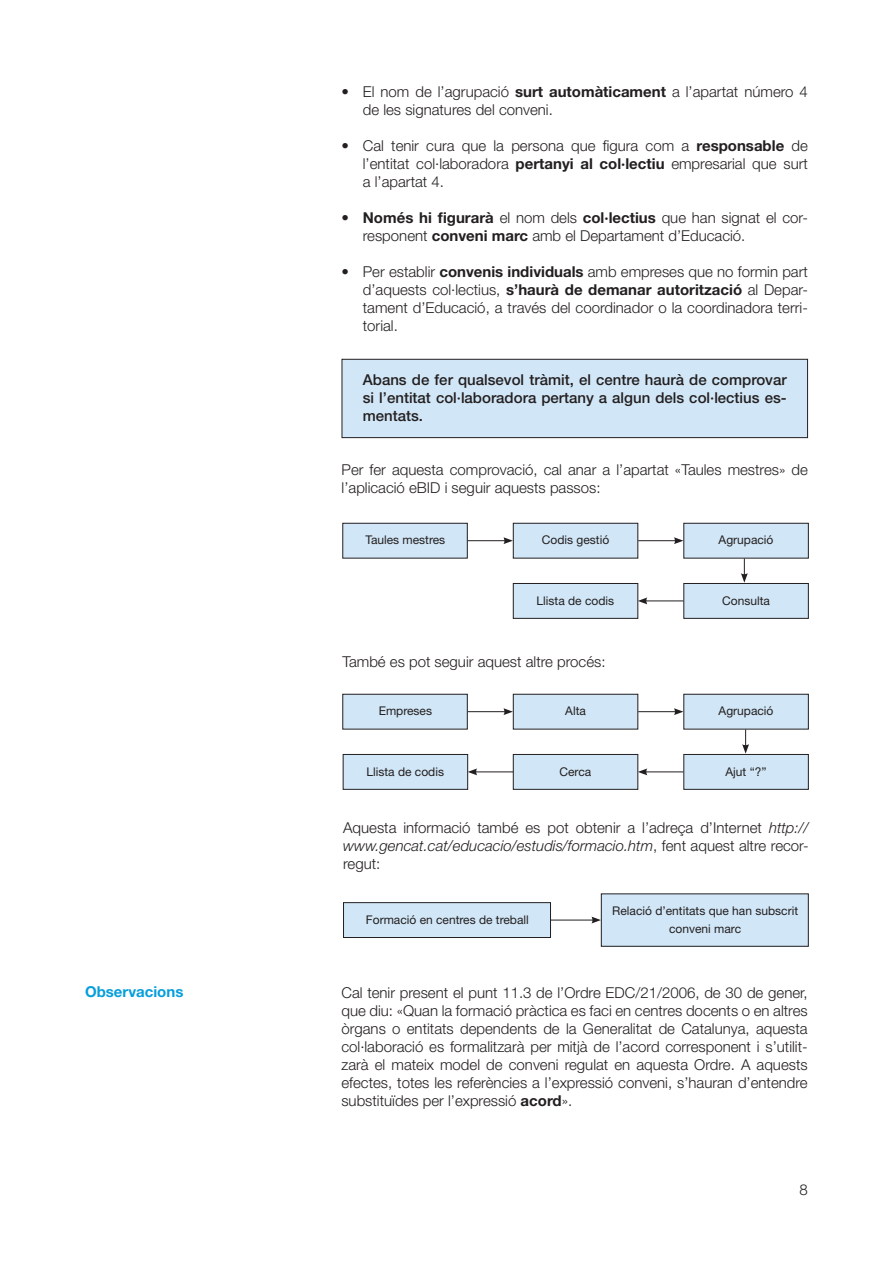
<style>
.page{position:relative;width:893px;height:1263px;background:#fff}
.page>*{position:absolute;margin:0;border:0;box-sizing:border-box;transform-origin:0 0}
.Text{font:300 15px/18px "Helvetica Neue";color:#231f20;text-align:justify}
.Sangrat{font:300 15px/18px "Helvetica Neue";color:#231f20}
.Text-2{font:500 15px/18px "Helvetica Neue";color:#231f20;text-align:justify}
.Subtitular_2_blau{font:700 15px "Helvetica Neue";color:#069edb}
.Requadres{font:12px/18px "Helvetica Neue";color:#231f20;text-align:center}
.s1{font-weight:700}
.s2{font-style:italic}
</style>
<div class="page">
<div style="left:342px;top:359px;width:465px;height:79px;background:#d1e6f6"></div>
<div style="left:342px;top:359px;width:466px;height:79px;border:1px solid #231f20"></div>
<div style="left:343px;top:523px;width:124px;height:35px;background:#d1e6f6"></div>
<div style="left:342px;top:523px;width:126px;height:35px;border:1px solid #231f20"></div>
<div style="left:513px;top:523px;width:125px;height:35px;background:#d1e6f6"></div>
<div style="left:513px;top:523px;width:125px;height:35px;border:1px solid #231f20"></div>
<div style="left:684px;top:523px;width:124px;height:35px;background:#d1e6f6"></div>
<div style="left:683px;top:523px;width:126px;height:35px;border:1px solid #231f20"></div>
<div style="left:513px;top:583px;width:125px;height:35px;background:#d1e6f6"></div>
<div style="left:513px;top:583px;width:125px;height:36px;border:1px solid #231f20"></div>
<div style="left:684px;top:583px;width:124px;height:35px;background:#d1e6f6"></div>
<div style="left:683px;top:583px;width:126px;height:36px;border:1px solid #231f20"></div>
<hr style="left:468px;top:540px;width:38px;height:1px;background:#231f20">
<svg style="left:503px;top:537px;width:10px;height:7px"></svg>
<hr style="left:638px;top:540px;width:38px;height:1px;background:#231f20">
<svg style="left:674px;top:537px;width:9px;height:7px"></svg>
<hr style="left:645px;top:600px;width:38px;height:1px;background:#231f20">
<svg style="left:638px;top:597px;width:9px;height:7px"></svg>
<svg style="left:741px;top:558px;width:7px;height:25px"></svg>
<div style="left:343px;top:694px;width:124px;height:35px;background:#d1e6f6"></div>
<div style="left:342px;top:694px;width:126px;height:35px;border:1px solid #231f20"></div>
<div style="left:513px;top:694px;width:125px;height:35px;background:#d1e6f6"></div>
<div style="left:513px;top:694px;width:125px;height:35px;border:1px solid #231f20"></div>
<div style="left:684px;top:694px;width:124px;height:35px;background:#d1e6f6"></div>
<div style="left:683px;top:694px;width:126px;height:35px;border:1px solid #231f20"></div>
<div style="left:513px;top:754px;width:125px;height:35px;background:#d1e6f6"></div>
<div style="left:513px;top:754px;width:125px;height:36px;border:1px solid #231f20"></div>
<div style="left:684px;top:754px;width:124px;height:35px;background:#d1e6f6"></div>
<div style="left:683px;top:754px;width:126px;height:36px;border:1px solid #231f20"></div>
<hr style="left:468px;top:711px;width:38px;height:1px;background:#231f20">
<svg style="left:503px;top:708px;width:10px;height:7px"></svg>
<hr style="left:638px;top:711px;width:38px;height:1px;background:#231f20">
<svg style="left:674px;top:708px;width:9px;height:7px"></svg>
<hr style="left:645px;top:771px;width:38px;height:1px;background:#231f20">
<svg style="left:638px;top:768px;width:9px;height:7px"></svg>
<svg style="left:742px;top:729px;width:7px;height:25px"></svg>
<div style="left:343px;top:754px;width:125px;height:35px;background:#d1e6f6"></div>
<div style="left:343px;top:754px;width:125px;height:36px;border:1px solid #231f20"></div>
<hr style="left:475px;top:771px;width:38px;height:1px;background:#231f20">
<svg style="left:468px;top:768px;width:9px;height:7px"></svg>
<div style="left:343px;top:903px;width:207px;height:34px;background:#d1e6f6"></div>
<div style="left:343px;top:902px;width:208px;height:36px;border:1px solid #231f20"></div>
<hr style="left:551px;top:920px;width:43px;height:1px;background:#231f20">
<svg style="left:591px;top:917px;width:10px;height:6px"></svg>
<div style="left:601px;top:894px;width:207px;height:52px;background:#d1e6f6"></div>
<div style="left:601px;top:893px;width:208px;height:54px;border:1px solid #231f20"></div>
<p class="Subtitular_2_blau" style="left:85px;top:982px;width:100px">Observacions</p>
<p class="Sangrat" style="left:363px;top:82px;width:447px;text-indent:-21px">• El nom de l’agrupació <span class="s1">surt automàticament</span> a l’apartat número 4 de les signatures del conveni.</p>
<p class="Sangrat" style="left:363px;top:136px;width:447px;text-align:justify;text-indent:-21px">• Cal tenir cura que la persona que figura com a <span class="s1">responsable</span> de l’entitat col·laboradora <span class="s1">pertanyi al col·lectiu</span> empresarial que surt a l’apartat 4.</p>
<p class="Sangrat" style="left:363px;top:208px;width:447px;text-indent:-21px">• <span class="s1">Només hi figurarà</span> el nom dels <span class="s1">col·lectius</span> que han signat el cor&shy;responent <span class="s1">conveni marc</span> amb el Departament d’Educació.</p>
<p class="Sangrat" style="left:363px;top:262px;width:447px;text-align:justify;text-indent:-21px">• Per establir <span class="s1">convenis individuals</span> amb empreses que no formin part d’aquests col·lectius, <span class="s1">s’haurà de demanar autorització</span> al Depar&shy;tament d’Educació, a través del coordinador o la coordinadora terri&shy;torial.</p>
<p class="Text-2" style="left:363px;top:370px;width:425px">Abans de fer qualsevol tràmit, el centre haurà de comprovar si l’entitat col·laboradora pertany a algun dels col·lectius es&shy;mentats.</p>
<p class="Text" style="left:342px;top:460px;width:468px">Per fer aquesta comprovació, cal anar a l’apartat «Taules mestres» de l’aplicació eBID i seguir aquests passos:</p>
<p class="Requadres" style="left:365px;top:531px;width:81px">Taules mestres</p>
<p class="Requadres" style="left:542px;top:531px;width:69px">Codis gestió</p>
<p class="Requadres" style="left:719px;top:531px;width:56px">Agrupació</p>
<p class="Requadres" style="left:537px;top:591px;width:79px">Llista de codis</p>
<p class="Requadres" style="left:722px;top:591px;width:49px">Consulta</p>
<p class="Text" style="left:342px;top:652px;width:265px">També es pot seguir aquest altre procés:</p>
<p class="Requadres" style="left:379px;top:702px;width:55px">Empreses</p>
<p class="Requadres" style="left:565px;top:702px;width:22px">Alta</p>
<p class="Requadres" style="left:719px;top:702px;width:56px">Agrupació</p>
<p class="Requadres" style="left:366px;top:762px;width:79px">Llista de codis</p>
<p class="Requadres" style="left:559px;top:762px;width:33px">Cerca</p>
<p class="Requadres" style="left:725px;top:762px;width:43px">Ajut “?”</p>
<p class="Text" style="left:343px;top:818px;width:467px">Aquesta informació també es pot obtenir a l’adreça d’Internet <span class="s2">http:// www.gencat.cat/educacio/estudis/formacio.htm</span>, fent aquest altre recor&shy;regut:</p>
<p class="Requadres" style="left:366px;top:910px;width:164px">Formació en centres de treball</p>
<p class="Requadres" style="left:612px;top:901px;width:187px">Relació d’entitats que han subscrit conveni marc</p>
<p class="Text" style="left:341px;top:983px;width:468px">Cal tenir present el punt 11.3 de l’Ordre EDC/21/2006, de 30 de gener, que diu: «Quan la formació pràctica es faci en centres docents o en altres òrgans o entitats dependents de la Generalitat de Catalunya, aquesta col·laboració es formalitzarà per mitjà de l’acord corresponent i s’utilit&shy;zarà el mateix model de conveni regulat en aquesta Ordre. A aquests efectes, totes les referències a l’expressió conveni, s’hauran d’entendre substituïdes per l’expressió <span class="s1">acord</span>».</p>
<p class="Text" style="left:800px;top:1180px;width:10px">8</p>
</div>
